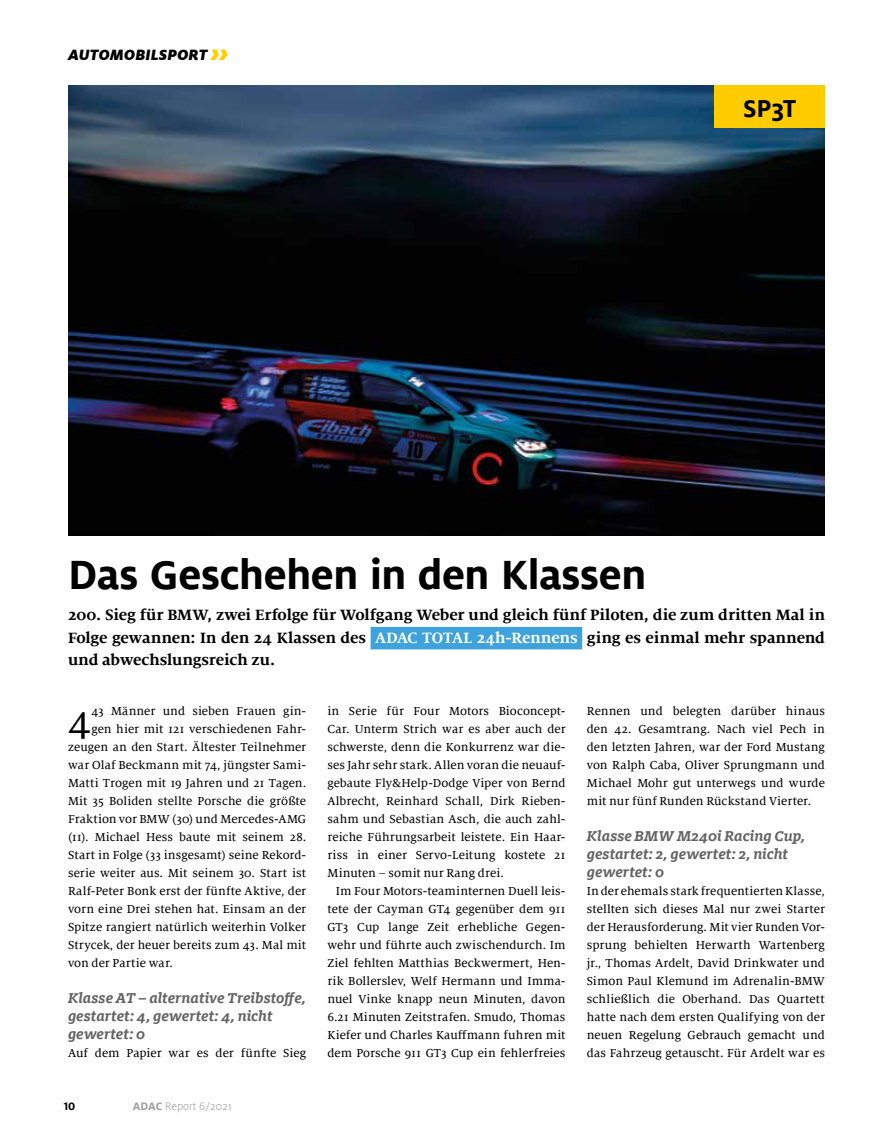
<style>
.page{position:relative;width:893px;height:1127px;background:#fff}
.page>*{position:absolute;margin:0;border:0;box-sizing:border-box;transform-origin:0 0}
.t1{font:700 45px "Milofor ADAC";letter-spacing:-.01em;color:#000}
.t2{font:41.55px "Milo Seriffor ADAC Text";color:#000}
.t3{font:700 27px "Milofor ADAC";color:#000}
.t4{font:700 16.5px/22.5px "Milo Seriffor ADAC";letter-spacing:-.005em;color:#000;text-align:justify}
.t5{font:italic 900 16.5px "Milofor ADAC";letter-spacing:.005em;color:#000}
.t6{font:italic 700 15.75px/18px "Milo Slabfor ADAC";letter-spacing:.005em;color:#646363}
.t7{font:12.75px/18px "Milo Seriffor ADAC Text";letter-spacing:.005em;color:#000;text-align:justify}
.t8{font:300 12px "Milofor ADAC";color:#9d9d9c}
.t9{font:700 12px "Milofor ADAC";color:#000}
.s1{font-size:27px;color:#ffd000}
.s2{color:#fff}
.s3{font-weight:700}
</style>
<div class="page">
<div style="left:371px;top:627px;width:211px;height:22px;background:#3ea3dc"></div>
<img style="left:68px;top:85px;width:757px;height:450px">
<div style="left:714px;top:85px;width:111px;height:43px;background:#fc0"></div>
<p class="t5" style="left:68px;top:45px;width:162px">AUTOMOBILSPORT <span class="s1">››</span></p>
<h3 class="t3" style="left:743px;top:93px;width:55px">SP3T</h3>
<h1 class="t1" style="left:68px;top:549px;width:580px">Das Geschehen in den Klassen</h1>
<p class="t4" style="left:68px;top:603px;width:758px">200. Sieg für BMW, zwei Erfolge für Wolfgang Weber und gleich fünf Piloten, die zum dritten Mal in Folge gewannen: In den 24 Klassen des <span class="s2">ADAC TOTAL 24h-Rennens</span> ging es einmal mehr spannend und abwechslungsreich zu.</p>
<p class="t7" style="left:91px;top:702px;width:216px">43 Männer und sieben Frauen gin-</p>
<p class="t7" style="left:91px;top:720px;width:216px">gen hier mit 121 verschiedenen Fahr-</p>
<p class="t7" style="left:68px;top:738px;width:240px">zeugen an den Start. Ältester Teilnehmer</p>
<p class="t7" style="left:68px;top:756px;width:240px">war Olaf Beckmann mit 74, jüngster Sami-</p>
<p class="t7" style="left:68px;top:774px;width:240px">Matti Trogen mit 19 Jahren und 21 Tagen.</p>
<p class="t7" style="left:68px;top:792px;width:240px">Mit 35 Boliden stellte Porsche die größte</p>
<p class="t7" style="left:68px;top:810px;width:240px">Fraktion vor BMW (30) und Mercedes-AMG</p>
<p class="t7" style="left:68px;top:828px;width:240px">(11). Michael Hess baute mit seinem 28.</p>
<p class="t7" style="left:68px;top:846px;width:240px">Start in Folge (33 insgesamt) seine Rekord-</p>
<p class="t7" style="left:68px;top:864px;width:240px">serie weiter aus. Mit seinem 30. Start ist</p>
<p class="t7" style="left:68px;top:882px;width:240px">Ralf-Peter Bonk erst der fünfte Aktive, der</p>
<p class="t7" style="left:68px;top:900px;width:240px">vorn eine Drei stehen hat. Einsam an der</p>
<p class="t7" style="left:68px;top:918px;width:240px">Spitze rangiert natürlich weiterhin Volker</p>
<p class="t7" style="left:68px;top:936px;width:240px">Strycek, der heuer bereits zum 43. Mal mit</p>
<p class="t7" style="left:68px;top:954px;width:106px">von der Partie war.</p>
<p class="t6" style="left:68px;top:988px;width:240px">Klasse AT – alternative Treibstoffe, gestartet: 4, gewertet: 4, nicht gewertet: 0</p>
<p class="t7" style="left:68px;top:1044px;width:240px">Auf dem Papier war es der fünfte Sieg</p>
<h2 class="t2" style="left:68px;top:696px;width:25px">4</h2>
<p class="t9" style="left:64px;top:1099px;width:13px">10</p>
<p class="t8" style="left:133px;top:1099px;width:100px"><span class="s3">ADAC</span> Report 6/2021</p>
<p class="t7" style="left:327px;top:702px;width:240px">in Serie für Four Motors Bioconcept-Car. Unterm Strich war es aber auch der schwerste, denn die Konkurrenz war die&shy;ses Jahr sehr stark. Allen voran die neuauf&shy;gebaute Fly&amp;Help-Dodge Viper von Bernd Albrecht, Reinhard Schall, Dirk Rieben&shy;sahm und Sebastian Asch, die auch zahl&shy;reiche Führungsarbeit leistete. Ein Haar&shy;riss in einer Servo-Leitung kostete 21<br>Minuten – somit nur Rang drei.</p>
<p class="t7" style="left:327px;top:882px;width:240px;text-indent:8px">Im Four Motors-teaminternen Duell leis&shy;tete der Cayman GT4 gegenüber dem 911<br>GT3 Cup lange Zeit erhebliche Gegen&shy;wehr und führte auch zwischendurch. Im Ziel fehlten Matthias Beckwermert, Hen&shy;rik Bollerslev, Welf Hermann und Imma&shy;nuel Vinke knapp neun Minuten, davon 6.21 Minuten Zeitstrafen. Smudo, Thomas Kiefer und Charles Kauffmann fuhren mit dem Porsche 911 GT3 Cup ein fehlerfreies</p>
<p class="t7" style="left:587px;top:702px;width:240px">Rennen und belegten darüber hinaus den 42. Gesamtrang. Nach viel Pech in den letzten Jahren, war der Ford Mustang von Ralph Caba, Oliver Sprungmann und Michael Mohr gut unterwegs und wurde mit nur fünf Runden Rückstand Vierter.</p>
<p class="t6" style="left:587px;top:826px;width:220px">Klasse BMW M240i Racing Cup, gestartet: 2, gewertet: 2, nicht gewertet: 0</p>
<p class="t7" style="left:587px;top:882px;width:240px">In der ehemals stark frequentierten Klasse, stellten sich dieses Mal nur zwei Starter der Herausforderung. Mit vier Runden Vor&shy;sprung behielten Herwarth Wartenberg jr., Thomas Ardelt, David Drinkwater und Simon Paul Klemund im Adrenalin-BMW schließlich die Oberhand. Das Quartett hatte nach dem ersten Qualifying von der neuen Regelung Gebrauch gemacht und das Fahrzeug getauscht. Für Ardelt war es</p>
</div>
